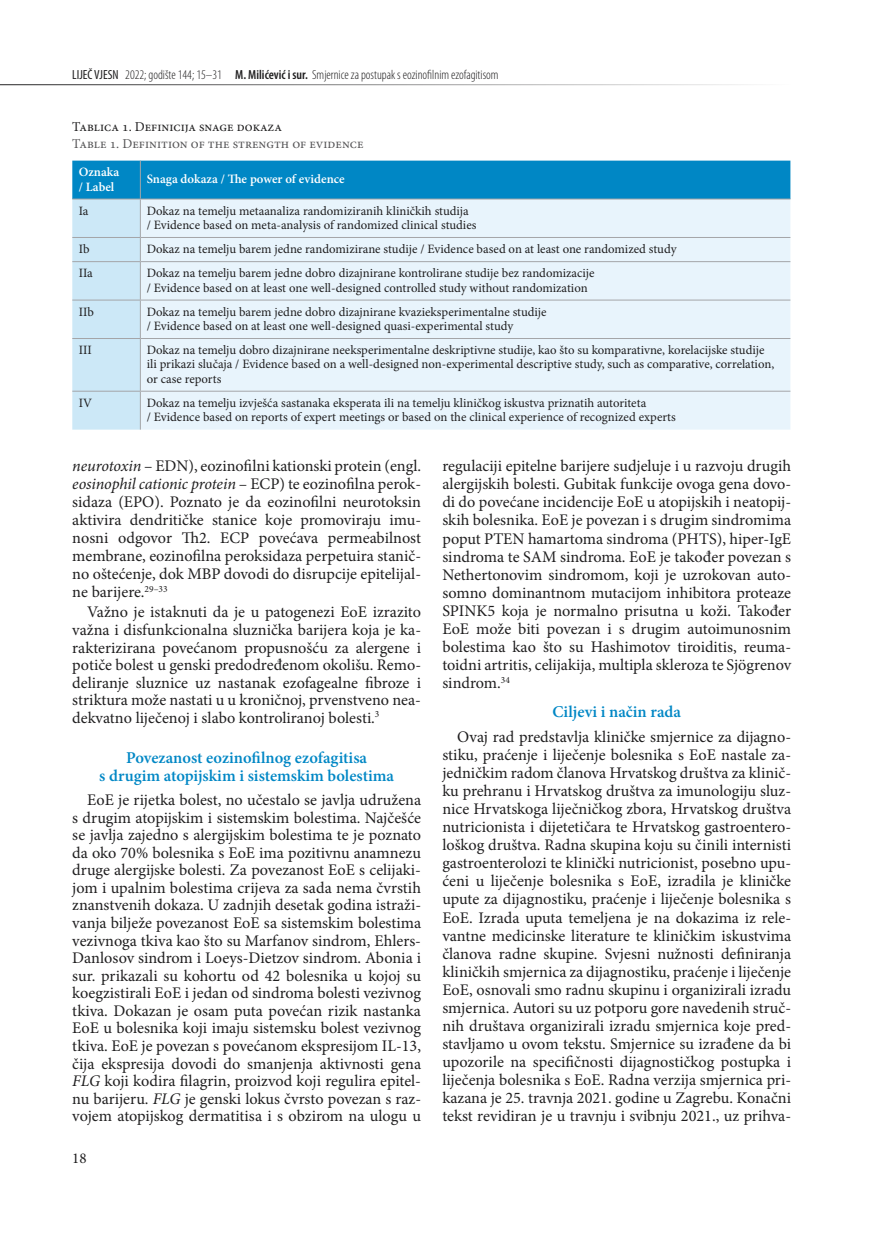
<style>
.page{position:relative;width:872px;height:1234px;background:#fff}
.page>*{position:absolute;margin:0;border:0;box-sizing:border-box;transform-origin:0 0}
.t1{font:600 16.5px/18px "Minion Pro";color:#0087c5;text-align:center}
.t2{font:16.2px/18px "Minion Pro";color:#1f1e1f;text-align:justify}
.t3{font:15px "Minion Pro";color:#1f1e1f}
.t4{font:13.5px "Minion Pro";color:#565557}
.t5{font:13.5px "Minion Pro";color:#1f1e1f}
.t6{font:300 condensed 13.2px "Myriad Pro";color:#1f1e1f}
.t7{font:12.75px/14.2px "Minion Pro";color:#1f1e1f}
.t8{font:600 12.75px/14.2px "Minion Pro";color:#fff}
.s1{font-weight:400}
.s2{font-weight:600}
.s3{font-style:italic}
</style>
<div class="page">
<hr style="left:0;top:84px;width:791px;height:1px;background:#1f1e1f">
<svg style="left:72px;top:160px;width:718px;height:269px;background:#c3e2f2"></svg>
<hr style="left:72px;top:261px;width:68px;height:1px;background:#a4a5a8">
<hr style="left:140px;top:261px;width:650px;height:1px;background:#a4a5a8">
<hr style="left:140px;top:262px;width:1px;height:37px;background:#a4a5a8">
<hr style="left:72px;top:299px;width:68px;height:1px;background:#a4a5a8">
<hr style="left:140px;top:299px;width:650px;height:1px;background:#a4a5a8">
<hr style="left:140px;top:300px;width:1px;height:38px;background:#a4a5a8">
<hr style="left:72px;top:338px;width:68px;height:1px;background:#a4a5a8">
<hr style="left:140px;top:338px;width:650px;height:1px;background:#a4a5a8">
<hr style="left:140px;top:339px;width:1px;height:52px;background:#a4a5a8">
<hr style="left:72px;top:391px;width:68px;height:1px;background:#a4a5a8">
<hr style="left:140px;top:391px;width:650px;height:1px;background:#a4a5a8">
<hr style="left:140px;top:391px;width:1px;height:38px;background:#a4a5a8">
<p class="t6" style="left:72px;top:67px;width:428px"><span class="s1">LIJEČ VJESN</span> 2022; godište 144; 15–31 <span class="s2">M. Milićević i sur.</span> Smjernice za postupak s eozinofilnim ezofagitisom</p>
<p class="t5" style="left:72px;top:118px;width:211px">Tablica 1. Definicija snage dokaza</p>
<p class="t4" style="left:72px;top:135px;width:293px">Table 1. Definition of the strength of evidence</p>
<p class="t8" style="left:79px;top:165px;width:42px">Oznaka / Label</p>
<p class="t8" style="left:147px;top:172px;width:199px">Snaga dokaza / The power of evidence</p>
<p class="t7" style="left:79px;top:203px;width:11px">Ia</p>
<p class="t7" style="left:147px;top:203px;width:331px">Dokaz na temelju metaanaliza randomiziranih kliničkih studija<br>/ Evidence based on meta-analysis of randomized clinical studies</p>
<p class="t7" style="left:79px;top:242px;width:12px">Ib</p>
<p class="t7" style="left:147px;top:242px;width:531px">Dokaz na temelju barem jedne randomizirane studije / Evidence based on at least one randomized study</p>
<p class="t7" style="left:79px;top:266px;width:15px">IIa</p>
<p class="t7" style="left:147px;top:266px;width:449px">Dokaz na temelju barem jedne dobro dizajnirane kontrolirane studije bez randomizacije / Evidence based on at least one well-designed controlled study without randomization</p>
<p class="t7" style="left:79px;top:304px;width:17px">IIb</p>
<p class="t7" style="left:147px;top:304px;width:401px">Dokaz na temelju barem jedne dobro dizajnirane kvazieksperimentalne studije / Evidence based on at least one well-designed quasi-experimental study</p>
<p class="t7" style="left:79px;top:343px;width:15px">III</p>
<p class="t7" style="left:147px;top:343px;width:629px">Dokaz na temelju dobro dizajnirane neeksperimentalne deskriptivne studije, kao što su komparativne, korelacijske studije ili prikazi slučaja / Evidence based on a well-designed non-experimental descriptive study, such as comparative, correlation, or case reports</p>
<p class="t7" style="left:79px;top:395px;width:15px">IV</p>
<p class="t7" style="left:147px;top:395px;width:530px">Dokaz na temelju izvješća sastanaka eksperata ili na temelju kliničkog iskustva priznatih autoriteta<br>/ Evidence based on reports of expert meetings or based on the clinical experience of recognized experts</p>
<p class="t2" style="left:72px;top:457px;width:350px"><span class="s3">neurotoxin</span> – EDN), eozinofilni kationski protein (engl. <span class="s3">eosinophil cationic protein</span> – ECP) te eozinofilna perok&shy;sidaza (EPO). Poznato je da eozinofilni neurotoksin aktivira dendritičke stanice koje promoviraju imu&shy;nosni odgovor Th2. ECP povećava permeabilnost membrane, eozinofilna peroksidaza perpetuira stanič&shy;no oštećenje, dok MBP dovodi do disrupcije epitelijal&shy;ne barijere.<sup>29–33</sup></p>
<p class="t2" style="left:72px;top:603px;width:350px;line-height:17.5px;text-indent:15px">Važno je istaknuti da je u patogenezi EoE izrazito važna i disfunkcionalna sluznička barijera koja je ka&shy;rakterizirana povećanom propusnošću za alergene i potiče bolest u genski predodređenom okolišu. Remo&shy;deliranje sluznice uz nastanak ezofagealne fibroze i striktura može nastati u u kroničnoj, prvenstveno nea&shy;dekvatno liječenoj i slabo kontroliranoj bolesti.<sup>3</sup></p>
<p class="t1" style="left:99px;top:748px;width:296px">Povezanost eozinofilnog ezofagitisa<br>s drugim atopijskim i sistemskim bolestima</p>
<p class="t2" style="left:72px;top:791px;width:350px;line-height:17.5px;text-indent:15px">EoE je rijetka bolest, no učestalo se javlja udružena s drugim atopijskim i sistemskim bolestima. Najčešće se javlja zajedno s alergijskim bolestima te je poznato da oko 70% bolesnika s EoE ima pozitivnu anamnezu druge alergijske bolesti. Za povezanost EoE s celijaki&shy;jom i upalnim bolestima crijeva za sada nema čvrstih znanstvenih dokaza. U zadnjih desetak godina istraži&shy;vanja bilježe povezanost EoE sa sistemskim bolestima vezivnoga tkiva kao što su Marfanov sindrom, Ehlers-Danlosov sindrom i Loeys-Dietzov sindrom. Abonia i sur. prikazali su kohortu od 42 bolesnika u kojoj su koegzistirali EoE i jedan od sindroma bolesti vezivnog tkiva. Dokazan je osam puta povećan rizik nastanka EoE u bolesnika koji imaju sistemsku bolest vezivnog tkiva. EoE je povezan s povećanom ekspresijom IL-13, čija ekspresija dovodi do smanjenja aktivnosti gena <span class="s3">FLG</span> koji kodira filagrin, proizvod koji regulira epitel&shy;nu barijeru. <span class="s3">FLG</span> je genski lokus čvrsto povezan s raz&shy;vojem atopijskog dermatitisa i s obzirom na ulogu u</p>
<p class="t3" style="left:72px;top:1147px;width:16px">18</p>
<p class="t2" style="left:442px;top:457px;width:350px;text-align:left">regulaciji epitelne barijere sudjeluje i u razvoju drugih alergijskih bolesti. Gubitak funkcije ovoga gena dovo&shy;di do povećane incidencije EoE u atopijskih i neatopij&shy;skih bolesnika. EoE je povezan i s drugim sindromima poput PTEN hamartoma sindroma (PHTS), hiper-IgE sindroma te SAM sindroma. EoE je također povezan s Nethertonovim sindromom, koji je uzrokovan auto&shy;somno dominantnom mutacijom inhibitora proteaze SPINK5 koja je normalno prisutna u koži. Također EoE može biti povezan i s drugim autoimunosnim bolestima kao što su Hashimotov tiroiditis, reuma&shy;toidni artritis, celijakija, multipla skleroza te Sjögrenov sindrom.<sup>34</sup></p>
<p class="t1" style="left:552px;top:702px;width:130px">Ciljevi i način rada</p>
<p class="t2" style="left:442px;top:727px;width:350px;text-indent:15px">Ovaj rad predstavlja kliničke smjernice za dijagno&shy;stiku, praćenje i liječenje bolesnika s EoE nastale za&shy;jedničkim radom članova Hrvatskog društva za klinič&shy;ku prehranu i Hrvatskog društva za imunologiju sluz&shy;nice Hrvatskoga liječničkog zbora, Hrvatskog društva nutricionista i dijetetičara te Hrvatskog gastroentero&shy;loškog društva. Radna skupina koju su činili internisti gastroenterolozi te klinički nutricionist, posebno upu&shy;ćeni u liječenje bolesnika s EoE, izradila je kliničke upute za dijagnostiku, praćenje i liječenje bolesnika s EoE. Izrada uputa temeljena je na dokazima iz rele&shy;vantne medicinske literature te kliničkim iskustvima članova radne skupine. Svjesni nužnosti definiranja kliničkih smjernica za dijagnostiku, praćenje i liječenje EoE, osnovali smo radnu skupinu i organizirali izradu smjernica. Autori su uz potporu gore navedenih struč&shy;nih društava organizirali izradu smjernica koje pred&shy;stavljamo u ovom tekstu. Smjernice su izrađene da bi upozorile na specifičnosti dijagnostičkog postupka i liječenja bolesnika s EoE. Radna verzija smjernica pri&shy;kazana je 25. travnja 2021. godine u Zagrebu. Konačni tekst revidiran je u travnju i svibnju 2021., uz prihva-</p>
</div>
